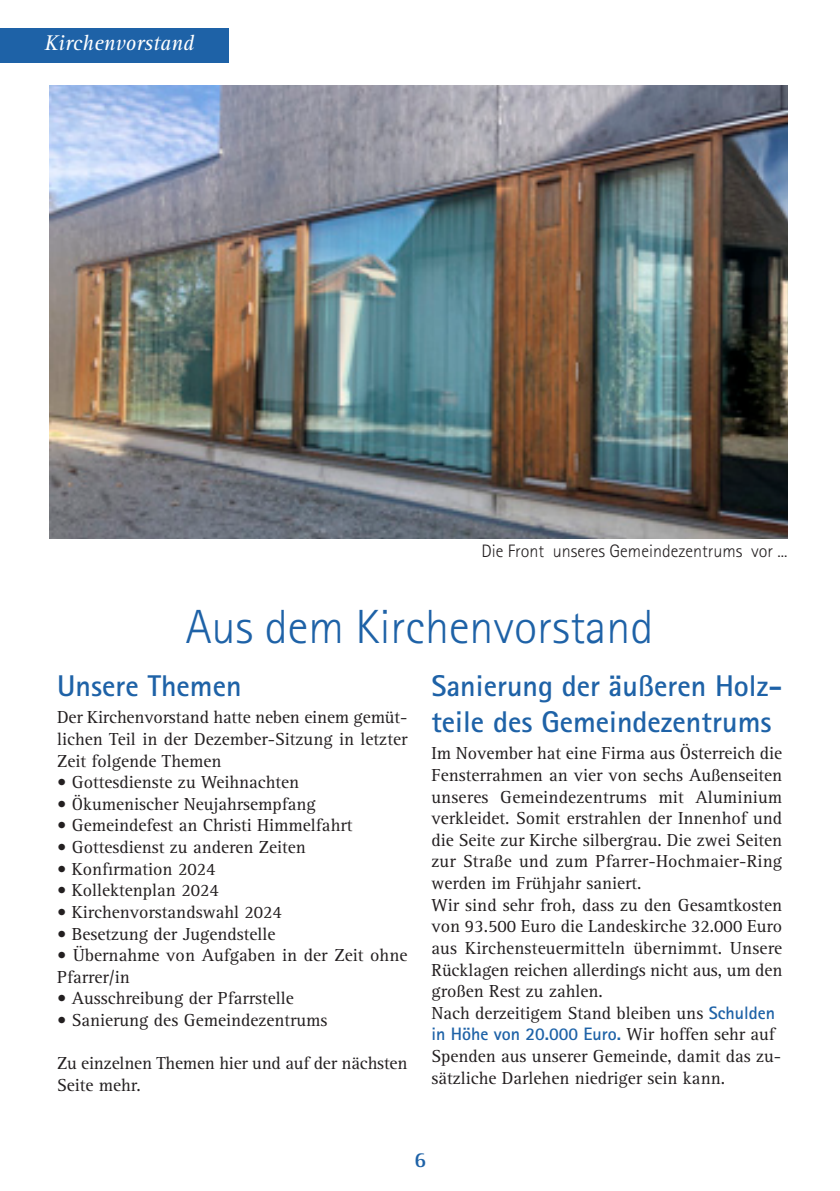
<style>
.page{position:relative;width:840px;height:1191px;background:#fff}
.page>*{position:absolute;margin:0;border:0;box-sizing:border-box;transform-origin:0 0}
.t1{font:300 48px "Rotis Sans Serif Std";color:#1e62a7}
.t2{font:700 30px/36px "Rotis Sans Serif Std";color:#1e62a7}
.t3{font:italic 22px "Rotis Serif Std";color:#fff}
.t4{font:700 22px "Rotis Serif Std";color:#1e62a7}
.t5{font:18px/21.6px "Rotis Serif Std";color:#231f20}
.t6{font:300 18px "Rotis Sans Serif Std";color:#231f20}
.t7{font:700 18px "Rotis Sans Serif Std";color:#1e62a7}
.s1{font-family:"Rotis Sans Serif Std";font-weight:700;color:#1e62a7}
.s2{font-family:"Rotis Serif Std";font-weight:400;color:#231f20}
</style>
<div class="page">
<img style="left:50px;top:85px;width:737px;height:454px">
<div style="left:0;top:28px;width:228px;height:34px;background:#1e62a7"></div>
<p class="t3" style="left:44px;top:34px;width:151px">Kirchenvorstand</p>
<p class="t6" style="left:481px;top:544px;width:307px">Die Front unseres Gemeindezentrums vor ...</p>
<h1 class="t1" style="left:185px;top:609px;width:469px">Aus dem Kirchenvorstand</h1>
<h2 class="t2" style="left:57px;top:670px;width:186px">Unsere Themen</h2>
<p class="t5" style="left:57px;top:708px;width:351px;text-align:justify">Der Kirchenvorstand hatte neben einem gemüt&shy;lichen Teil in der Dezember-Sitzung in letzter Zeit folgende Themen</p>
<p class="t5" style="left:57px;top:773px;width:243px">• Gottesdienste zu Weihnachten</p>
<p class="t5" style="left:57px;top:794px;width:260px">• Ökumenischer Neujahrsempfang</p>
<p class="t5" style="left:57px;top:816px;width:296px">• Gemeindefest an Christi Himmelfahrt</p>
<p class="t5" style="left:57px;top:838px;width:250px">• Gottesdienst zu anderen Zeiten</p>
<p class="t5" style="left:57px;top:859px;width:160px">• Konfirmation 2024</p>
<p class="t5" style="left:57px;top:881px;width:163px">• Kollektenplan 2024</p>
<p class="t5" style="left:57px;top:902px;width:226px">• Kirchenvorstandswahl 2024</p>
<p class="t5" style="left:57px;top:924px;width:220px">• Besetzung der Jugendstelle</p>
<p class="t5" style="left:57px;top:946px;width:351px">• Übernahme von Aufgaben in der Zeit ohne<br>Pfarrer/in</p>
<p class="t5" style="left:57px;top:989px;width:238px">• Ausschreibung der Pfarrstelle</p>
<p class="t5" style="left:57px;top:1010px;width:272px">• Sanierung des Gemeindezentrums</p>
<p class="t5" style="left:57px;top:1054px;width:351px">Zu einzelnen Themen hier und auf der nächsten<br>Seite mehr.</p>
<h2 class="t2" style="left:431px;top:670px;width:352px">Sanierung der äußeren Holz&shy;teile des Gemeindezentrums</h2>
<p class="t5" style="left:431px;top:744px;width:352px">Im November hat eine Firma aus Österreich die Fensterrahmen an vier von sechs Außenseiten unseres Gemeindezentrums mit Aluminium verkleidet. Somit erstrahlen der Innenhof und die Seite zur Kirche silbergrau. Die zwei Seiten zur Straße und zum Pfarrer-Hochmaier-Ring werden im Frühjahr saniert.<br>Wir sind sehr froh, dass zu den Gesamtkosten von 93.500 Euro die Landeskirche 32.000 Euro aus Kirchensteuermitteln übernimmt. Unsere Rücklagen reichen allerdings nicht aus, um den großen Rest zu zahlen.<br>Nach derzeitigem Stand bleiben uns <span class="s1">Schulden</span></p>
<p class="t7" style="left:431px;top:1028px;width:345px">in Höhe von 20.000 Euro. <span class="s2">Wir hoffen sehr auf</span></p>
<p class="t5" style="left:431px;top:1047px;width:351px">Spenden aus unserer Gemeinde, damit das zu&shy;sätzliche Darlehen niedriger sein kann.</p>
<p class="t4" style="left:414px;top:1151px;width:14px">6</p>
</div>
